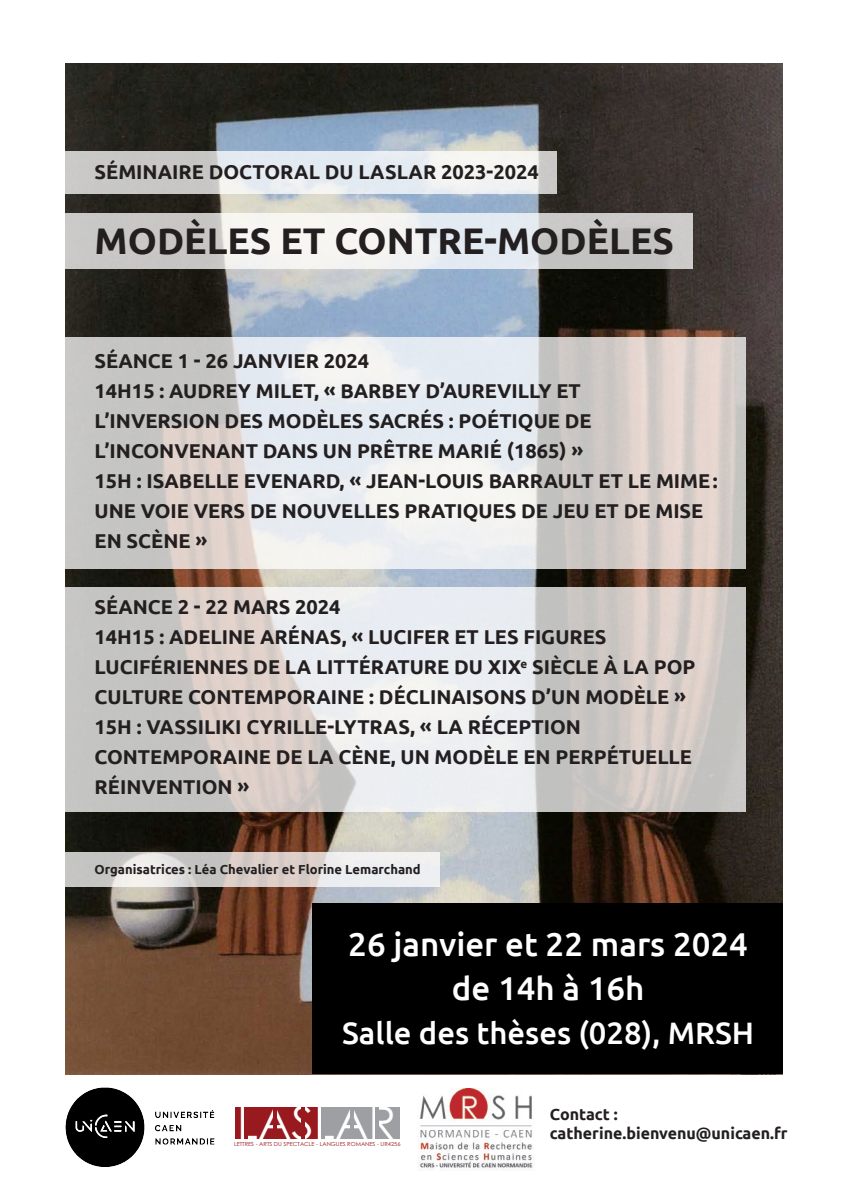
<style>
.page{position:relative;width:842px;height:1191px;background:#fff}
.page>*{position:absolute;margin:0;border:0;box-sizing:border-box;transform-origin:0 0}
.t1{font:45.3px "Century Gothic";color:#fff}
.t2{font:700 37px "Ubuntu";color:#231f20}
.t3{font:500 33px "Ubuntu";color:#fff}
.t4{font:500 31px "Ubuntu";color:#fff}
.t5{font:700 20px/30px "Ubuntu";color:#231f20}
.t6{font:700 16px "Ubuntu";color:#231f20}
.t7{font:700 13px "Ubuntu";color:#231f20}
.t8{font:5.6px "Century Gothic";color:#981a1e}
</style>
<div class="page">
<img style="left:66px;top:64px;width:716px;height:1010px">
<svg style="left:65px;top:853px;width:375px;height:34px;background:#dddad8"></svg>
<div style="left:313px;top:904px;width:470px;height:170px;background:#000"></div>
<svg style="left:65px;top:213px;width:628px;height:56px"></svg>
<svg style="left:65px;top:337px;width:681px;height:232px;background:#dbd9d9"></svg>
<svg style="left:65px;top:587px;width:681px;height:224px;background:#d7d4d3"></svg>
<img style="left:419px;top:1088px;width:114px;height:82px">
<div style="left:321px;top:1107px;width:79px;height:31px;background:#9d9fa2"></div>
<div style="left:235px;top:1107px;width:83px;height:31px;background:#981a1e"></div>
<img style="left:65px;top:1087px;width:150px;height:80px">
<svg style="left:65px;top:152px;width:492px;height:42px"></svg>
<p class="t5" style="left:95px;top:157px;width:446px">SÉMINAIRE DOCTORAL DU LASLAR 2023-2024</p>
<p class="t2" style="left:95px;top:218px;width:581px">MODÈLES ET CONTRE-MODÈLES</p>
<p class="t5" style="left:95px;top:346px;width:276px">SÉANCE 1 - 26 JANVIER 2024</p>
<p class="t5" style="left:95px;top:376px;width:488px">14H15 : AUDREY MILET, « BARBEY D’AUREVILLY ET</p>
<p class="t5" style="left:95px;top:406px;width:499px">L’INVERSION DES MODÈLES SACRÉS : POÉTIQUE DE</p>
<p class="t5" style="left:95px;top:436px;width:490px">L’INCONVENANT DANS UN PRÊTRE MARIÉ (1865) »</p>
<p class="t5" style="left:95px;top:466px;width:625px">15H : ISABELLE EVENARD, « JEAN-LOUIS BARRAULT ET LE MIME:<br>UNE VOIE VERS DE NOUVELLES PRATIQUES DE JEU ET DE MISE<br>EN SCÈNE »</p>
<p class="t5" style="left:95px;top:592px;width:248px">SÉANCE 2 - 22 MARS 2024</p>
<p class="t5" style="left:95px;top:622px;width:513px">14H15 : ADELINE ARÉNAS, « LUCIFER ET LES FIGURES</p>
<p class="t5" style="left:95px;top:652px;width:602px">LUCIFÉRIENNES DE LA LITTÉRATURE DU XIX<sup>e</sup> SIÈCLE À LA POP<br>CULTURE CONTEMPORAINE : DÉCLINAISONS D’UN MODÈLE »</p>
<p class="t5" style="left:95px;top:712px;width:488px">15H : VASSILIKI CYRILLE-LYTRAS, « LA RÉCEPTION</p>
<p class="t5" style="left:95px;top:742px;width:599px">CONTEMPORAINE DE LA CÈNE, UN MODÈLE EN PERPÉTUELLE<br>RÉINVENTION »</p>
<p class="t7" style="left:95px;top:861px;width:328px">Organisatrices : Léa Chevalier et Florine Lemarchand</p>
<p class="t3" style="left:348px;top:923px;width:401px">26 janvier et 22 mars 2024</p>
<p class="t3" style="left:452px;top:967px;width:194px">de 14h à 16h</p>
<p class="t4" style="left:342px;top:1013px;width:413px">Salle des thèses (028), MRSH</p>
<p class="t1" style="left:237px;top:1091px;width:160px">LASLAR</p>
<p class="t6" style="left:550px;top:1104px;width:69px">Contact :</p>
<p class="t6" style="left:550px;top:1124px;width:239px">catherine.bienvenu@unicaen.fr</p>
<p class="t8" style="left:234px;top:1140px;width:168px">LETTRES - ARTS DU SPECTACLE - LANGUES ROMANES - UR4256</p>
</div>
